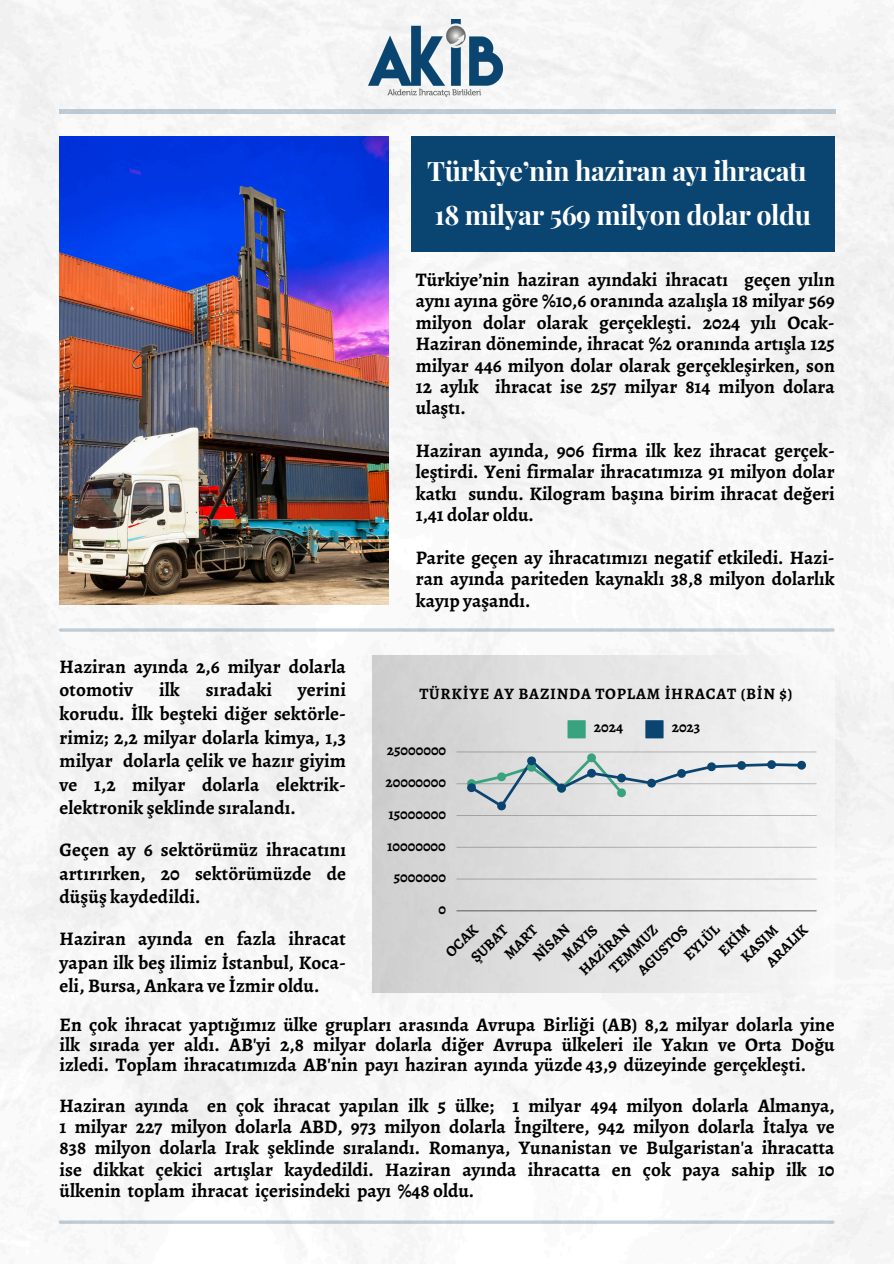
<style>
.page{position:relative;width:894px;height:1264px;background:#fff}
.page>*{position:absolute;margin:0;border:0;box-sizing:border-box;transform-origin:0 0}
.t1{font:700 26.85px/43.8px "Playfair Display";letter-spacing:-.015em;color:#fff}
.t2{font:700 19.2px/21.3px "Alegreya";color:#000;text-align:justify}
.t3{font:700 15.9px "Alegreya";letter-spacing:.05em;color:#000}
.t4{font:700 15.15px/20.1px "Alegreya";color:#000}
</style>
<div class="page">
<div style="left:0;top:0;width:893px;height:1263px;background:#f5f5f5"></div>
<hr style="left:60px;top:110px;width:775px;height:3px;background:#0a4470">
<div style="left:372px;top:655px;width:462px;height:337px;background:linear-gradient(to right,#cfcfcf,#f8f8f8)"></div>
<svg style="left:567px;top:720px;width:18px;height:18px"></svg>
<svg style="left:645px;top:720px;width:18px;height:18px"></svg>
<hr style="left:456px;top:910px;width:360px;height:1px;background:#8c8c8c">
<hr style="left:456px;top:878px;width:360px;height:1px;background:#000;opacity:.25">
<hr style="left:456px;top:847px;width:360px;height:1px;background:#000;opacity:.25">
<hr style="left:456px;top:815px;width:360px;height:1px;background:#000;opacity:.25">
<hr style="left:456px;top:783px;width:360px;height:1px;background:#000;opacity:.25">
<hr style="left:456px;top:751px;width:360px;height:1px;background:#000;opacity:.25">
<svg style="left:467px;top:753px;width:338px;height:57px"></svg>
<hr style="left:60px;top:628px;width:772px;height:3px;background:#0a4470">
<div style="left:411px;top:137px;width:423px;height:115px;background:#0a4470"></div>
<hr style="left:60px;top:1220px;width:772px;height:3px;background:#0a4470">
<img style="left:368px;top:20px;width:134px;height:76px">
<img style="left:60px;top:137px;width:328px;height:468px">
<h2 class="t1" style="left:427px;top:148px;width:385px">Türkiye’nin haziran ayı ihracatı<br>18 milyar 569 milyon dolar oldu</h2>
<p class="t2" style="left:60px;top:654px;width:288px;line-height:23.7px">Haziran ayında 2,6 milyar dolarla otomotiv</p>
<p class="t2" style="left:159px;top:679px;width:22px">ilk</p>
<p class="t2" style="left:206px;top:679px;width:67px">sıradaki</p>
<p class="t2" style="left:60px;top:678px;width:288px;line-height:23.7px;text-indent:238px">yerini korudu. İlk beşteki diğer sektörle&shy;rimiz; 2,2 milyar dolarla kimya, 1,3 milyar dolarla çelik ve hazır giyim ve 1,2 milyar dolarla elektrik&shy;elektronik şeklinde sıralandı.</p>
<h2 class="t2" style="left:60px;top:837px;width:288px;line-height:23.5px">Geçen ay 6 sektörümüz ihracatını artırırken, 20 sektörümüzde de düşüş kaydedildi.</h2>
<h2 class="t2" style="left:60px;top:926px;width:288px;line-height:23.7px">Haziran ayında en fazla ihracat yapan ilk beş ilimiz İstanbul, Koca&shy;eli, Bursa, Ankara ve İzmir oldu.</h2>
<h2 class="t2" style="left:415px;top:269px;width:420px">Türkiye’nin haziran ayındaki ihracatı geçen yılın aynı ayına göre %10,6 oranında azalışla 18 milyar 569 milyon dolar olarak gerçekleşti. 2024 yılı Ocak-Haziran döneminde, ihracat %2 oranında artışla 125 milyar 446 milyon dolar olarak gerçekleşirken, son 12 aylık ihracat ise 257 milyar 814 milyon dolara ulaştı.</h2>
<h2 class="t2" style="left:415px;top:440px;width:420px">Haziran ayında, 906 firma ilk kez ihracat gerçek&shy;leştirdi. Yeni firmalar ihracatımıza 91 milyon dolar katkı sundu. Kilogram başına birim ihracat değeri 1,41 dolar oldu.</h2>
<h2 class="t2" style="left:415px;top:547px;width:420px">Parite geçen ay ihracatımızı negatif etkiledi. Hazi&shy;ran ayında pariteden kaynaklı 38,8 milyon dolarlık kayıp yaşandı.</h2>
<h2 class="t3" style="left:419px;top:682px;width:374px">TÜRKİYE AY BAZINDA TOPLAM İHRACAT (BİN $)</h2>
<p class="t4" style="left:386px;top:740px;width:61px">25000000</p>
<p class="t4" style="left:385px;top:772px;width:62px">20000000</p>
<p class="t4" style="left:388px;top:803px;width:59px">15000000</p>
<p class="t4" style="left:387px;top:835px;width:60px">10000000</p>
<p class="t4" style="left:393px;top:867px;width:54px">5000000</p>
<p class="t4" style="left:438px;top:899px;width:9px">0</p>
<p class="t4" style="left:593px;top:717px;width:31px">2024</p>
<p class="t4" style="left:671px;top:717px;width:30px">2023</p>
<p class="t4" style="left:574px;top:965px;width:67px;rotate:-45deg">HAZİRAN</p>
<p class="t4" style="left:679px;top:950px;width:45px;rotate:-45deg">EYLÜL</p>
<p class="t4" style="left:542px;top:937px;width:46px;text-indent:-21px;rotate:-45deg">NİSAN<br>MAYIS</p>
<p class="t4" style="left:713px;top:946px;width:39px;rotate:-45deg">EKİM</p>
<p class="t4" style="left:440px;top:947px;width:40px;rotate:-45deg">OCAK</p>
<p class="t4" style="left:761px;top:956px;width:53px;rotate:-45deg">ARALIK</p>
<p class="t4" style="left:604px;top:963px;width:63px;rotate:-45deg">TEMMUZ</p>
<p class="t4" style="left:735px;top:952px;width:47px;rotate:-45deg">KASIM</p>
<p class="t4" style="left:499px;top:949px;width:42px;rotate:-45deg">MART</p>
<p class="t4" style="left:632px;top:965px;width:66px;rotate:-45deg">AGUSTOS</p>
<p class="t4" style="left:466px;top:952px;width:47px;rotate:-45deg">ŞUBAT</p>
<p class="t2" style="left:60px;top:1014px;width:776px;line-height:20.2px">En çok ihracat yaptığımız ülke grupları arasında Avrupa Birliği (AB) 8,2 milyar dolarla yine ilk sırada yer aldı. AB'yi 2,8 milyar dolarla diğer Avrupa ülkeleri ile Yakın ve Orta Doğu izledi. Toplam ihracatımızda AB'nin payı haziran ayında yüzde 43,9 düzeyinde gerçekleşti.</p>
<h1 class="t2" style="left:60px;top:1094px;width:776px">Haziran ayında en çok ihracat yapılan ilk 5 ülke; 1 milyar 494 milyon dolarla Almanya, 1 milyar 227 milyon dolarla ABD, 973 milyon dolarla İngiltere, 942 milyon dolarla İtalya ve 838 milyon dolarla Irak şeklinde sıralandı. Romanya, Yunanistan ve Bulgaristan'a ihracatta ise dikkat çekici artışlar kaydedildi. Haziran ayında ihracatta en çok paya sahip ilk 10 ülkenin toplam ihracat içerisindeki payı %48 oldu.</h1>
</div>
